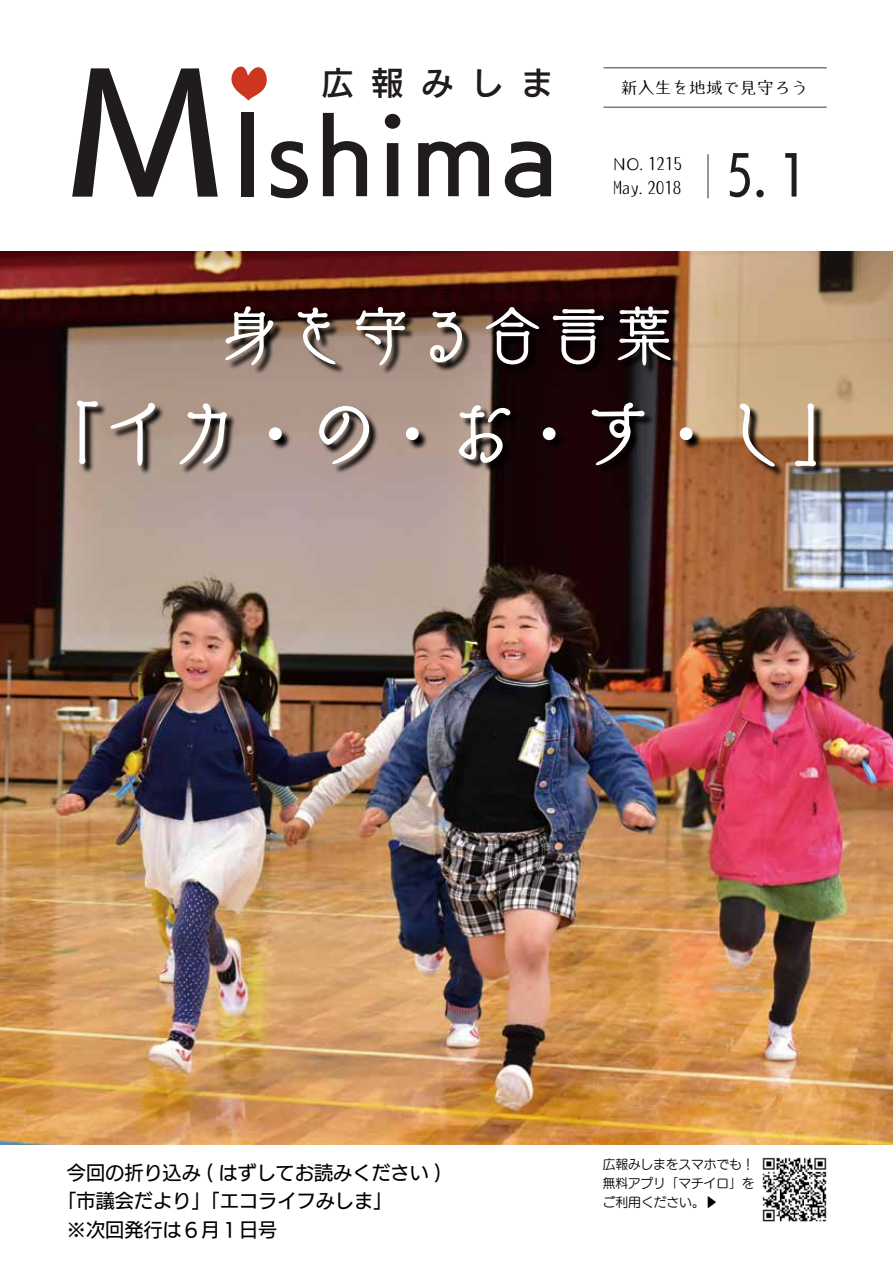
<style>
.page{position:relative;width:893px;height:1263px;background:#fff}
.page>*{position:absolute;margin:0;border:0;box-sizing:border-box;transform-origin:0 0}
.t1{font:95.7px "UD Kakugo Large Pro DB";letter-spacing:.05em;color:#201c1c}
.t2{font:74.4px "Lyra Std DB";color:#fff}
.t3{font:65.85px "Lyra Std DB";color:#fff}
.t4{font:53.1px "UD Kakugo Large Pro M";color:#201c1c}
.t5{font:31.95px "UD Kakugo Large Pro DB";letter-spacing:.565em;color:#201c1c}
.t6{font:19.2px "UD Kakugo Large Pro M";color:#000}
.t7{font:16.95px "Budo Std L";color:#000}
.t8{font:12.75px/19.2px "UD Marugo Large Pro M";color:#000;text-align:justify}
.s1{font-size:154.2px}
.s2{font-size:101.1px}
</style>
<div class="page">
<img style="left:0;top:252px;width:893px;height:892px">
<hr style="left:603px;top:68px;width:224px;height:1px;background:#3e3a39">
<hr style="left:603px;top:107px;width:224px;height:1px;background:#3e3a39">
<img style="left:231px;top:66px;width:11px;height:29px">
<hr style="left:707px;top:154px;width:1px;height:44px;background:#3e3a39">
<img style="left:762px;top:1157px;width:65px;height:65px">
<svg style="left:227px;top:307px;width:454px;height:68px;background:#4d3a34"></svg>
<svg style="left:79px;top:402px;width:747px;height:75px;background:#7f675a"></svg>
<h1 class="t1" style="left:67px;top:77px;width:493px"><span class="s1">M</span><span class="s2">I</span>shima</h1>
<h3 class="t5" style="left:322px;top:57px;width:233px">広報みしま</h3>
<p class="t7" style="left:621px;top:76px;width:189px">新入生を地域で見守ろう</p>
<p class="t7" style="left:613px;top:151px;width:71px">NO.12１５</p>
<h3 class="t4" style="left:727px;top:131px;width:81px">５.1</h3>
<p class="t7" style="left:613px;top:176px;width:70px">May.2018</p>
<h3 class="t3" style="left:216px;top:287px;width:463px">身を守る合言葉</h3>
<h2 class="t2" style="left:33px;top:378px;width:829px">「イカ・の・お・す・し「</h2>
<p class="t6" style="left:67px;top:1157px;width:376px">今回の折り込み ( はずしてお読みください (</p>
<p class="t6" style="left:57px;top:1185px;width:336px">「市議会だより」「エコライフみしま「</p>
<p class="t6" style="left:67px;top:1214px;width:212px">※次回発行は６月１日号</p>
<p class="t8" style="left:603px;top:1153px;width:153px">広報みしまをスマホでも!無料アプリ「マチイロ」をご利用ください。▶</p>
</div>
